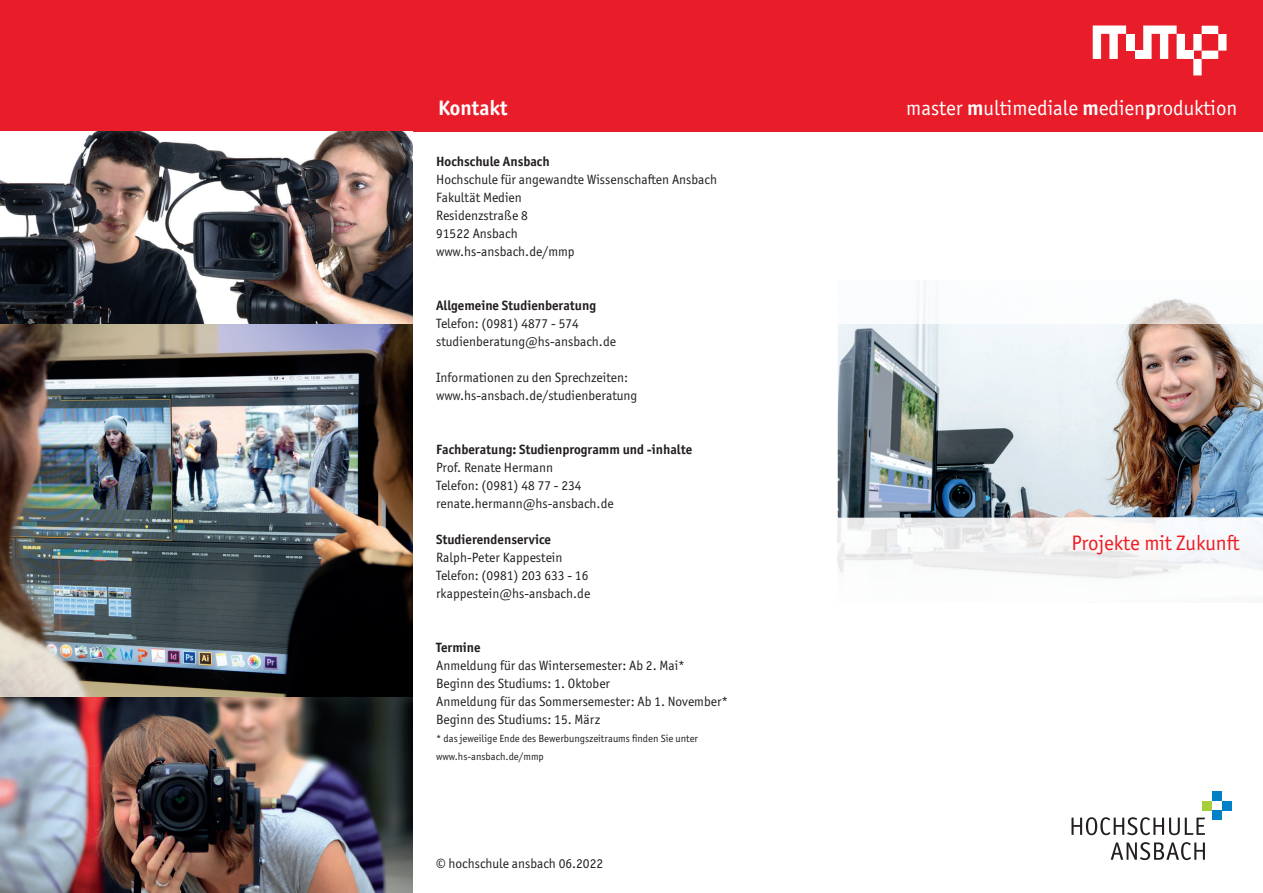
<style>
.page{position:relative;width:1263px;height:893px;background:#fff}
.page>*{position:absolute;margin:0;border:0;box-sizing:border-box;transform-origin:0 0}
.t1{font:24.75px "Officina Sans ITC Std";color:#fff}
.t2{font:21px "Officina Sans ITC Pro";color:#fff}
.t3{font:21px "Officina Sans ITC Pro";color:#ee1d23}
.t4{font:700 21px "Officina Sans ITC Pro";color:#fff}
.t5{font:13.5px/18px "Officina Sans ITC Pro";color:#231f20}
.t6{font:700 13.5px "Officina Sans ITC Pro";color:#231f20}
.t7{font:10.5px/18px "Officina Sans ITC Pro";color:#231f20}
.s1{font-weight:700}
</style>
<div class="page">
<img style="left:838px;top:323px;width:425px;height:256px">
<img style="left:917px;top:281px;width:301px;height:42px">
<img style="left:838px;top:518px;width:212px;height:42px">
<img style="left:1050px;top:518px;width:213px;height:1px">
<img style="left:838px;top:560px;width:1px;height:43px">
<svg style="left:1071px;top:817px;width:134px;height:18px"></svg>
<svg style="left:1111px;top:842px;width:94px;height:18px"></svg>
<div style="left:1212px;top:791px;width:10px;height:10px;background:#0080c5"></div>
<div style="left:1222px;top:801px;width:10px;height:9px;background:#0080c5"></div>
<div style="left:1212px;top:810px;width:10px;height:10px;background:#0080c5"></div>
<div style="left:1202px;top:801px;width:10px;height:9px;background:#a6ce39"></div>
<div style="left:0;top:0;width:1263px;height:132px;background:#e91c29"></div>
<img style="left:0;top:132px;width:412px;height:761px">
<svg style="left:1193px;top:26px;width:33px;height:49px"></svg>
<svg style="left:1093px;top:26px;width:33px;height:33px"></svg>
<div style="left:1126px;top:34px;width:8px;height:17px;background:#fff"></div>
<svg style="left:1143px;top:26px;width:42px;height:33px"></svg>
<div style="left:1135px;top:51px;width:8px;height:8px;background:#fff"></div>
<div style="left:1185px;top:51px;width:8px;height:8px;background:#fff"></div>
<h1 class="t1" style="left:910px;top:89px;width:211px"><span class="s1">m</span>ultimediale <span class="s1">m</span>edien</h1>
<h1 class="t1" style="left:1082px;top:89px;width:148px"><sub>m</sub><sub>edien</sub><span class="s1">p</span>roduktion</h1>
<h2 class="t4" style="left:438px;top:95px;width:71px">Kontakt</h2>
<h2 class="t2" style="left:906px;top:96px;width:173px">master <span class="s1">m</span>ultimediale</h2>
<h2 class="t2" style="left:1145px;top:96px;width:94px"><span class="s1">p</span>roduktion</h2>
<p class="t6" style="left:436px;top:153px;width:115px">Hochschule Ansbach</p>
<p class="t5" style="left:436px;top:170px;width:282px">Hochschule für angewandte Wissenschaften Ansbach<br>Fakultät Medien<br>Residenzstraße 8<br>91522 Ansbach<br>www.hs-ansbach.de/mmp</p>
<p class="t6" style="left:436px;top:297px;width:161px">Allgemeine Studienberatung</p>
<p class="t5" style="left:436px;top:314px;width:181px">Telefon: (0981) 4877 - 574 studienberatung@hs-ansbach.de</p>
<p class="t5" style="left:436px;top:368px;width:203px">Informationen zu den Sprechzeiten: www.hs-ansbach.de/studienberatung</p>
<p class="t6" style="left:436px;top:441px;width:258px">Fachberatung: Studienprogramm und -inhalte</p>
<p class="t5" style="left:436px;top:458px;width:179px">Prof. Renate Hermann<br>Telefon: (0981) 48 77 - 234 renate.hermann@hs-ansbach.de</p>
<p class="t6" style="left:436px;top:531px;width:116px">Studierendenservice</p>
<p class="t5" style="left:436px;top:548px;width:156px">Ralph-Peter Kappestein<br>Telefon: (0981) 203 633 - 16 rkappestein@hs-ansbach.de</p>
<p class="t6" style="left:436px;top:639px;width:46px">Termine</p>
<p class="t5" style="left:436px;top:656px;width:294px">Anmeldung für das Wintersemester: Ab 2. Mai*<br>Beginn des Studiums: 1. Oktober<br>Anmeldung für das Sommersemester: Ab 1. November* Beginn des Studiums: 15. März</p>
<p class="t7" style="left:436px;top:729px;width:263px">* das jeweilige Ende des Bewerbungszeitraums finden Sie unter www.hs-ansbach.de/mmp</p>
<p class="t5" style="left:436px;top:854px;width:168px">© hochschule ansbach 06.2022</p>
<h2 class="t3" style="left:1071px;top:530px;width:170px">Projekte mit Zukunft</h2>
</div>
